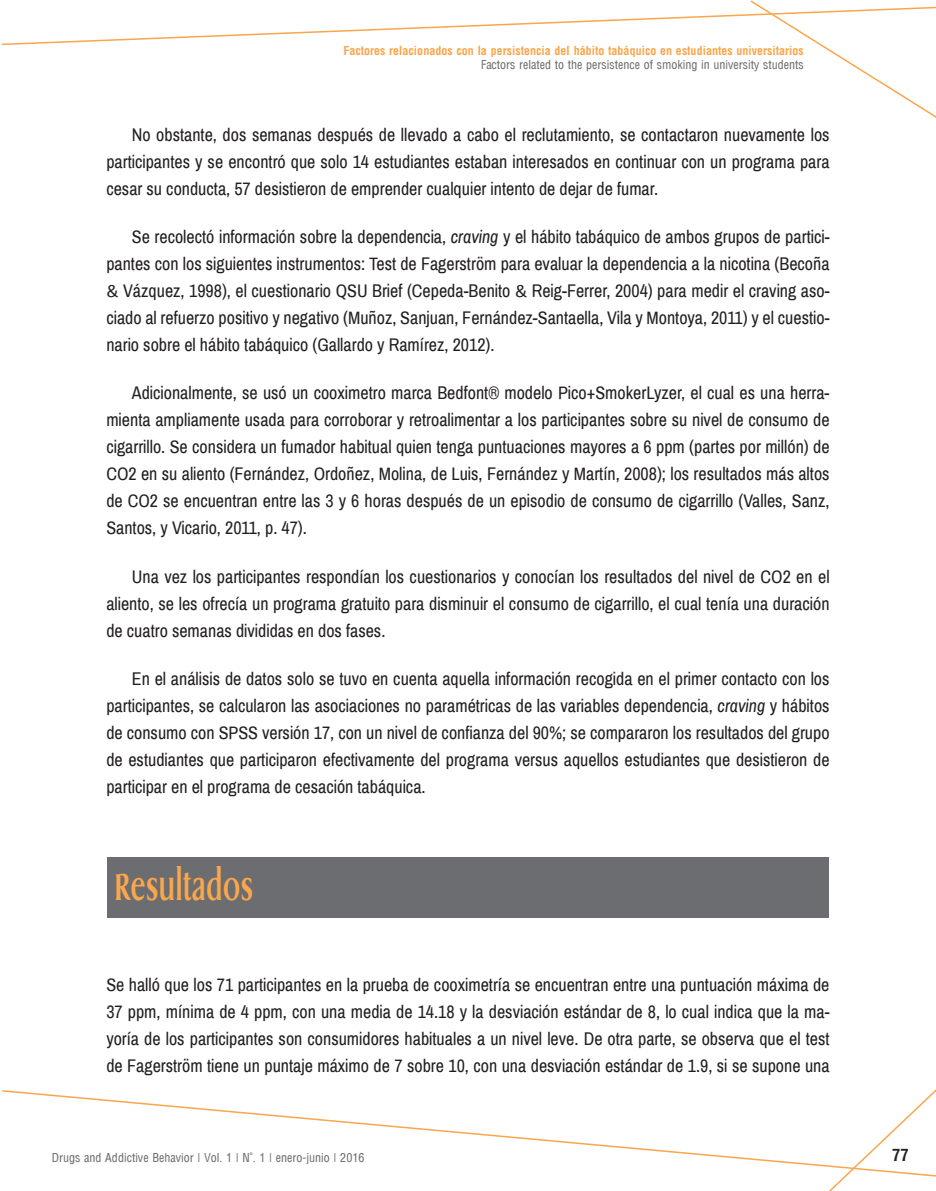
<style>
.page{position:relative;width:936px;height:1191px;background:#fff}
.page>*{position:absolute;margin:0;border:0;box-sizing:border-box;transform-origin:0 0}
.t1{font:700 37.5px "Griffon Condensed";letter-spacing:.02em;color:#f9a64c}
.t2{font:18px/27px "Archivo Narrow";color:#231f20;text-align:justify}
.t3{font:700 condensed 16.5px "Arena";color:#231f20}
.t4{font:12px "Arena Condensed";color:#6c6d70}
.t5{font:700 condensed 12px "Arena";color:#f9a64c}
.s1{font-style:italic}
.s2{font-family:"Calibri"}
</style>
<div class="page">
<svg style="left:2px;top:1090px;width:825px;height:77px"></svg>
<svg style="left:827px;top:1090px;width:108px;height:101px"></svg>
<svg style="left:1px;top:0;width:934px;height:117px"></svg>
<div style="left:107px;top:856px;width:721px;height:61px;background:#6c6d70"></div>
<p class="t5" style="left:343px;top:44px;width:462px">Factores relacionados con la persistencia del hábito tabáquico en estudiantes universitarios</p>
<p class="t4" style="left:481px;top:58px;width:324px">Factors related to the persistence of smoking in university students</p>
<p class="t2" style="left:106px;top:121px;width:724px;text-indent:26px">No obstante, dos semanas después de llevado a cabo el reclutamiento, se contactaron nuevamente los participantes y se encontró que solo 14 estudiantes estaban interesados en continuar con un programa para cesar su conducta, 57 desistieron de emprender cualquier intento de dejar de fumar.</p>
<p class="t2" style="left:106px;top:223px;width:724px;text-indent:26px">Se recolectó información sobre la dependencia, <span class="s1">craving</span> y el hábito tabáquico de ambos grupos de partici&shy;pantes con los siguientes instrumentos: Test de Fagerström para evaluar la dependencia a la nicotina (Becoña <span class="s2">&amp;</span> Vázquez, 1998), el cuestionario QSU Brief (Cepeda-Benito <span class="s2">&amp;</span> Reig-Ferrer, 2004) para medir el craving aso&shy;ciado al refuerzo positivo y negativo (Muñoz, Sanjuan, Fernández-Santaella, Vila y Montoya, 2011) y el cuestio&shy;nario sobre el hábito tabáquico (Gallardo y Ramírez, 2012).</p>
<p class="t2" style="left:106px;top:380px;width:724px;text-indent:26px">Adicionalmente, se usó un cooximetro marca Bedfont® modelo Pico+SmokerLyzer, el cual es una herra&shy;mienta ampliamente usada para corroborar y retroalimentar a los participantes sobre su nivel de consumo de cigarrillo. Se considera un fumador habitual quien tenga puntuaciones mayores a 6 ppm (partes por millón) de CO2 en su aliento (Fernández, Ordoñez, Molina, de Luis, Fernández y Martín, 2008); los resultados más altos de CO2 se encuentran entre las 3 y 6 horas después de un episodio de consumo de cigarrillo (Valles, Sanz, Santos, y Vicario, 2011, p. 47).</p>
<p class="t2" style="left:106px;top:563px;width:724px;text-indent:26px">Una vez los participantes respondían los cuestionarios y conocían los resultados del nivel de CO2 en el aliento, se les ofrecía un programa gratuito para disminuir el consumo de cigarrillo, el cual tenía una duración de cuatro semanas divididas en dos fases.</p>
<p class="t2" style="left:106px;top:665px;width:724px;text-indent:26px">En el análisis de datos solo se tuvo en cuenta aquella información recogida en el primer contacto con los participantes, se calcularon las asociaciones no paramétricas de las variables dependencia, <span class="s1">craving</span> y hábitos de consumo con SPSS versión 17, con un nivel de confianza del 90%; se compararon los resultados del grupo de estudiantes que participaron efectivamente del programa versus aquellos estudiantes que desistieron de participar en el programa de cesación tabáquica.</p>
<h1 class="t1" style="left:115px;top:861px;width:139px">Resultados</h1>
<p class="t2" style="left:106px;top:971px;width:724px">Se halló que los 71 participantes en la prueba de cooximetría se encuentran entre una puntuación máxima de 37 ppm, mínima de 4 ppm, con una media de 14.18 y la desviación estándar de 8, lo cual indica que la ma&shy;yoría de los participantes son consumidores habituales a un nivel leve. De otra parte, se observa que el test de Fagerström tiene un puntaje máximo de 7 sobre 10, con una desviación estándar de 1.9, si se supone una</p>
<p class="t4" style="left:52px;top:1150px;width:314px">Drugs and Addictive Behavior | Vol. 1 | N°. 1 | enero-junio | 2016</p>
<p class="t3" style="left:892px;top:1145px;width:18px">77</p>
</div>
